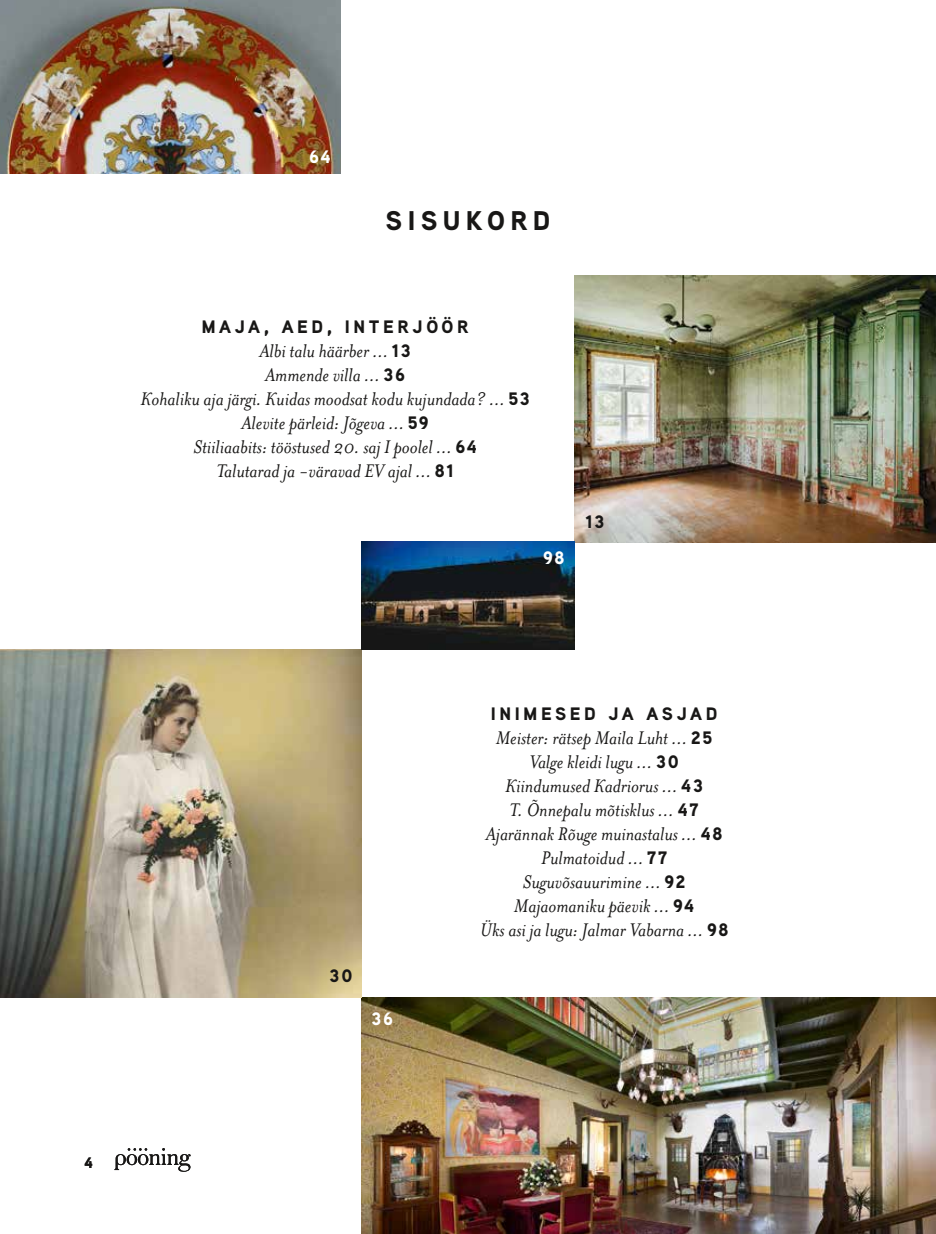
<style>
.page{position:relative;width:936px;height:1234px;background:#fff}
.page>*{position:absolute;margin:0;border:0;box-sizing:border-box;transform-origin:0 0}
.t1{font:900 27px "Aaux Pro";letter-spacing:.2em;color:#181716}
.t2{font:italic 21px/24px "Mrs Eaves";color:#181716;text-align:center}
.t3{font:900 18px "Aaux Pro";letter-spacing:.2em;color:#181716}
.t4{font:900 18px "Aaux Pro";color:#fff}
.t5{font:900 15px "Aaux Pro";color:#181716}
.s1{font-family:"Aaux Pro";font-weight:900;font-style:normal;font-size:18px}
</style>
<div class="page">
<img style="left:574px;top:275px;width:361px;height:267px">
<img style="left:0;top:0;width:340px;height:173px">
<img style="left:361px;top:997px;width:574px;height:236px">
<img style="left:0;top:649px;width:361px;height:348px">
<hr style="left:935px;top:0;width:1px;height:168px;background:#c5c6c6">
<img style="left:361px;top:541px;width:213px;height:108px">
<svg style="left:114px;top:1148px;width:76px;height:23px"></svg>
<p class="t4" style="left:309px;top:145px;width:23px">64</p>
<p class="t1" style="left:385px;top:203px;width:166px">SISUKORD</p>
<p class="t3" style="left:202px;top:315px;width:268px">MAJA, AED, INTERJÖÖR</p>
<p class="t2" style="left:140px;top:339px;width:391px">Albi talu häärber … <span class="s1">13<br></span>Ammende villa … <span class="s1">36<br></span>Kohaliku aja järgi. Kuidas moodsat kodu kujundada? … <span class="s1">53<br></span>Alevite pärleid: Jõgeva … <span class="s1">59<br></span>Stiiliaabits: tööstused 20. saj I poolel … <span class="s1">64<br></span>Talutarad ja -väravad EV ajal … <span class="s1">81</span></p>
<p class="t4" style="left:543px;top:546px;width:23px">98</p>
<p class="t3" style="left:585px;top:509px;width:21px">13</p>
<p class="t5" style="left:85px;top:1152px;width:10px">4</p>
<p class="t3" style="left:329px;top:964px;width:24px">30</p>
<p class="t4" style="left:371px;top:1006px;width:23px">36</p>
<p class="t3" style="left:491px;top:702px;width:228px">INIMESED JA ASJAD</p>
<p class="t2" style="left:480px;top:726px;width:250px">Meister: rätsep Maila Luht … <span class="s1">25<br></span>Valge kleidi lugu … <span class="s1">30<br></span>Kiindumused Kadriorus … <span class="s1">43<br></span>T. Õnnepalu mõtisklus ... <span class="s1">47<br></span>Ajarännak Rõuge muinastalus … <span class="s1">48<br></span>Pulmatoidud … <span class="s1">77<br></span>Suguvõsauurimine … <span class="s1">92<br></span>Majaomaniku päevik … <span class="s1">94<br></span>Üks asi ja lugu: Jalmar Vabarna … <span class="s1">98</span></p>
</div>
